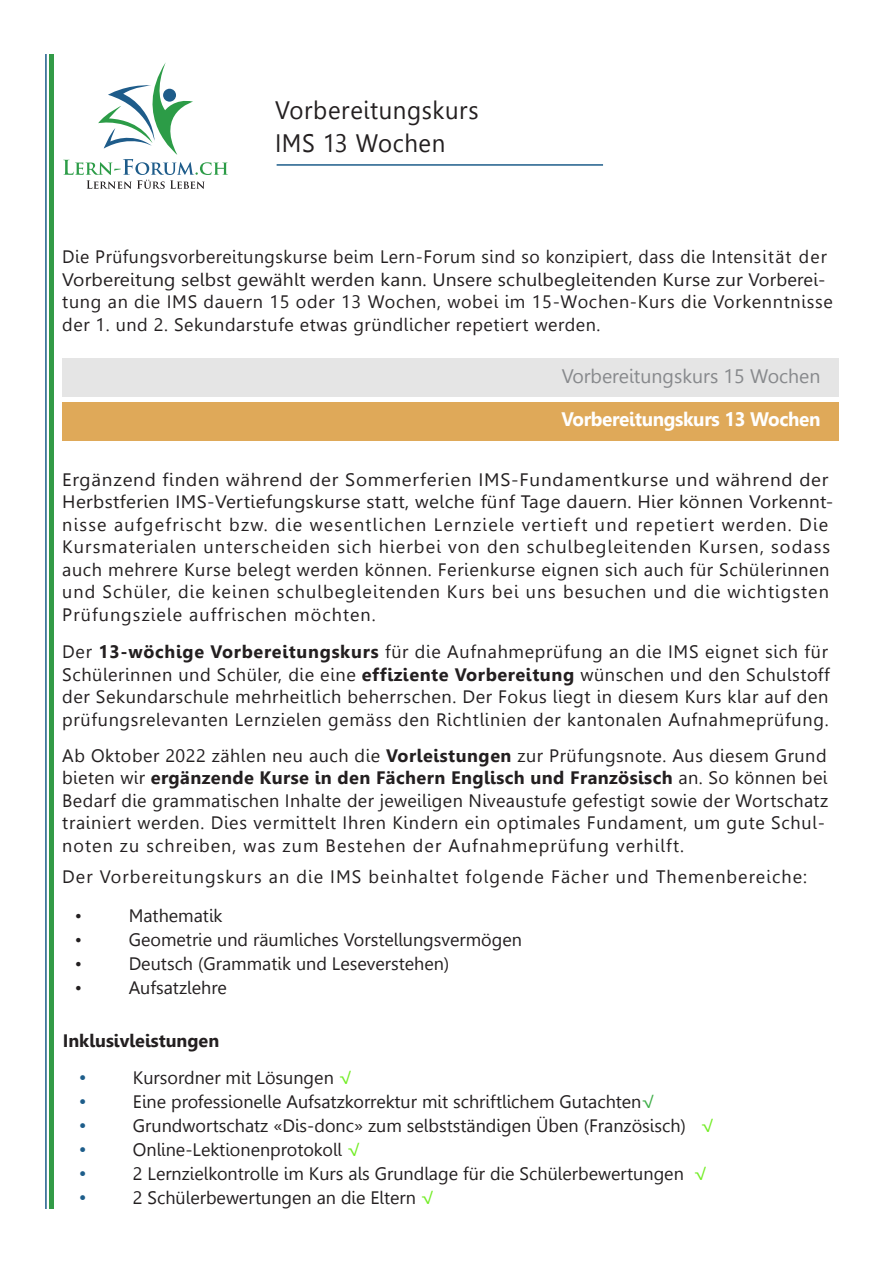
<style>
.page{position:relative;width:893px;height:1263px;background:#fff}
.page>*{position:absolute;margin:0;border:0;box-sizing:border-box;transform-origin:0 0}
.t1{font:25.2px/33px "Leelawadee";letter-spacing:.025em;color:#231f20;scale:.95 1}
.t2{font:19.5px "Leelawadee";color:#87898c}
.t3{font:700 19.5px "Leelawadee";letter-spacing:-.02em;color:#fff}
.t4{font:18px/22.5px "Leelawadee";letter-spacing:.03em;color:#231f20}
.t5{font:18px/22.5px "Leelawadee";letter-spacing:.06em;color:#231f20;scale:1.05 1}
.t6{font:18px "Leelawadee";color:#231f20}
.t7{font:18px "Leelawadee";letter-spacing:.06em;color:#231f20}
.t8{font:700 18px "Leelawadee";color:#231f20}
.s1{font-weight:700}
.s2{font-size:19.5px;color:#1d5d8a}
.s3{color:#73ed26}
.s4{color:#40ae49}
</style>
<div class="page">
<div style="left:49px;top:54px;width:5px;height:1155px;background:#329b47"></div>
<hr style="left:45px;top:54px;width:2px;height:1155px;background:#1c5c8a">
<svg style="left:63px;top:62px;width:165px;height:127px"></svg>
<div style="left:62px;top:358px;width:777px;height:39px;background:#e5e5e5"></div>
<div style="left:62px;top:402px;width:777px;height:38px;background:#dfa959"></div>
<hr style="left:277px;top:164px;width:326px;height:2px;background:#1d5d8a">
<h1 class="t1" style="left:275px;top:94px;width:216px">Vorbereitungskurs<br>IMS 13 Wochen</h1>
<p class="t4" style="left:62px;top:246px;width:772px">Die Prüfungsvorbereitungskurse beim Lern-Forum sind so konzipiert, dass die Intensität der Vorbereitung selbst gewählt werden kann. Unsere schulbegleitenden Kurse zur Vorberei&shy;tung an die IMS dauern 15 oder 13 Wochen, wobei im 15-Wochen-Kurs die Vorkenntnisse der 1. und 2. Sekundarstufe etwas gründlicher repetiert werden.</p>
<p class="t2" style="left:562px;top:365px;width:260px">Vorbereitungskurs 15 Wochen</p>
<p class="t3" style="left:561px;top:408px;width:260px">Vorbereitungskurs 13 Wochen</p>
<p class="t5" style="left:62px;top:468px;width:736px">Ergänzend finden während der Sommerferien IMS-Fundamentkurse und während der Herbstferien IMS-Vertiefungskurse statt, welche fünf Tage dauern. Hier können Vorkennt&shy;nisse aufgefrischt bzw. die wesentlichen Lernziele vertieft und repetiert werden. Die Kursmaterialen unterscheiden sich hierbei von den schulbegleitenden Kursen, sodass auch mehrere Kurse belegt werden können. Ferienkurse eignen sich auch für Schülerinnen und Schüler, die keinen schulbegleitenden Kurs bei uns besuchen und die wichtigsten Prüfungsziele auffrischen möchten.</p>
<p class="t4" style="left:62px;top:641px;width:769px;text-align:justify">Der <span class="s1">13-wöchige Vorbereitungskurs</span> für die Aufnahmeprüfung an die IMS eignet sich für Schülerinnen und Schüler, die eine <span class="s1">effiziente Vorbereitung</span> wünschen und den Schulstoff der Sekundarschule mehrheitlich beherrschen. Der Fokus liegt in diesem Kurs klar auf den prüfungsrelevanten Lernzielen gemäss den Richtlinien der kantonalen Aufnahmeprüfung.</p>
<p class="t4" style="left:62px;top:744px;width:767px">Ab Oktober 2022 zählen neu auch die <span class="s1">Vorleistungen</span> zur Prüfungsnote. Aus diesem Grund bieten wir <span class="s1">ergänzende Kurse in den Fächern Englisch und Französisch</span> an. So können bei Bedarf die grammatischen Inhalte der jeweiligen Niveaustufe gefestigt sowie der Wortschatz trainiert werden. Dies vermittelt Ihren Kindern ein optimales Fundament, um gute Schul&shy;noten zu schreiben, was zum Bestehen der Aufnahmeprüfung verhilft.</p>
<p class="t7" style="left:62px;top:867px;width:746px">Der Vorbereitungskurs an die IMS beinhaltet folgende Fächer und Themenbereiche:</p>
<p class="t4" style="left:75px;top:905px;width:9px">•</p>
<p class="t6" style="left:129px;top:906px;width:95px">Mathematik</p>
<p class="t4" style="left:75px;top:929px;width:9px">•</p>
<p class="t6" style="left:129px;top:930px;width:395px">Geometrie und räumliches Vorstellungsvermögen</p>
<p class="t4" style="left:75px;top:953px;width:9px">•</p>
<p class="t6" style="left:129px;top:954px;width:322px">Deutsch (Grammatik und Leseverstehen)</p>
<p class="t4" style="left:75px;top:977px;width:9px">•</p>
<p class="t6" style="left:129px;top:978px;width:100px">Aufsatzlehre</p>
<p class="t8" style="left:63px;top:1030px;width:158px">Inklusivleistungen</p>
<p class="t6" style="left:79px;top:1067px;width:276px"><span class="s2">•</span> Kursordner mit Lösungen <span class="s3">√</span></p>
<p class="t6" style="left:79px;top:1091px;width:579px"><span class="s2">•</span> Eine professionelle Aufsatzkorrektur mit schriftlichem Gutachten<span class="s4">√</span></p>
<p class="t6" style="left:79px;top:1115px;width:638px"><span class="s2">•</span> Grundwortschatz «Dis-donc» zum selbstständigen Üben (Französisch) <span class="s3">√</span></p>
<p class="t6" style="left:79px;top:1139px;width:284px"><span class="s2">•</span> Online-Lektionenprotokoll <span class="s3">√</span></p>
<p class="t6" style="left:79px;top:1163px;width:631px"><span class="s2">•</span> 2 Lernzielkontrolle im Kurs als Grundlage für die Schülerbewertungen <span class="s3">√</span></p>
<p class="t6" style="left:79px;top:1187px;width:358px"><span class="s2">•</span> 2 Schülerbewertungen an die Eltern <span class="s3">√</span></p>
</div>
